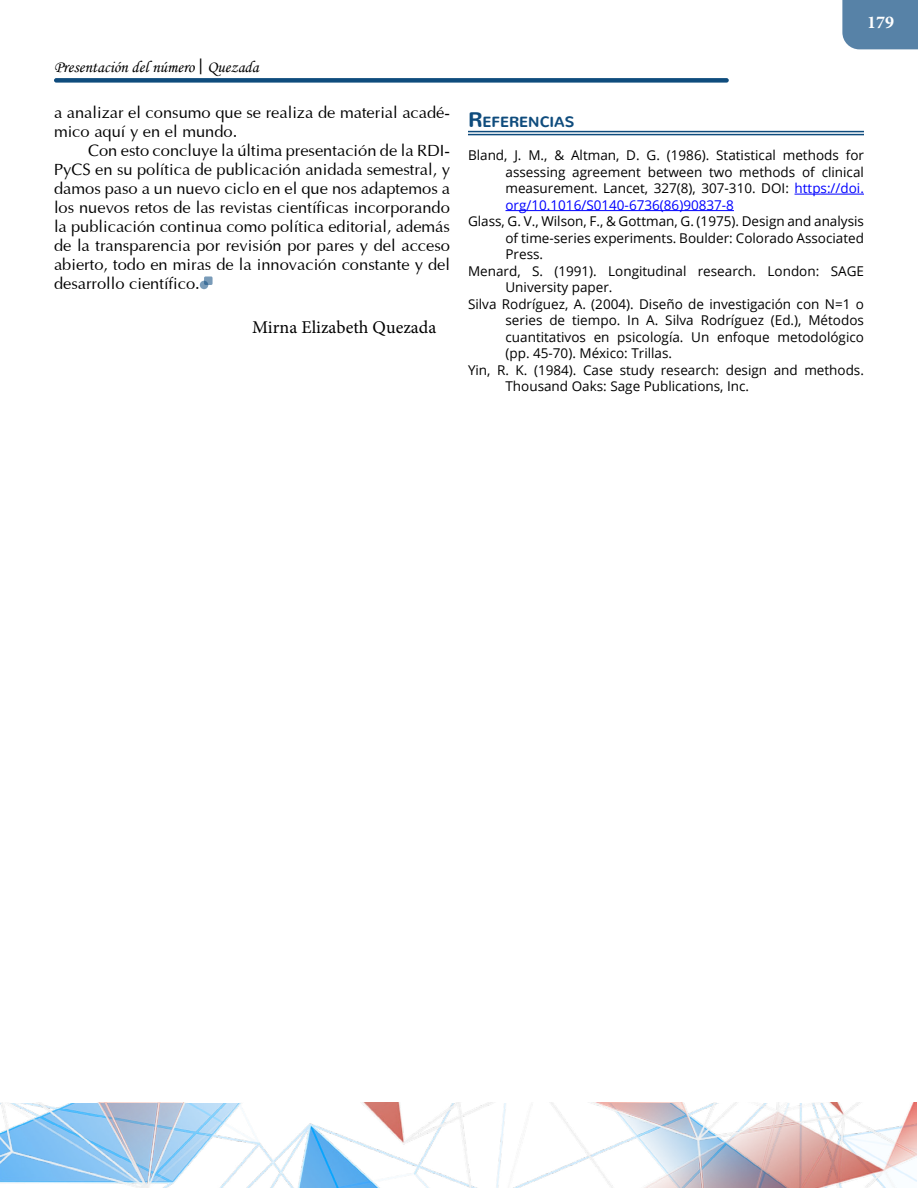
<style>
.page{position:relative;width:918px;height:1188px;background:#fff}
.page>*{position:absolute;margin:0;border:0;box-sizing:border-box;transform-origin:0 0}
.t1{font:18px "Minion Pro";color:#000}
.t2{font:700 18px "Minion Pro";color:#fff}
.t3{font:16.5px/18.9px "Optima";color:#000}
.t4{font:16.5px "Monotype Corsiva";color:#000}
.Nivel_1{font:800 14.7px "Nunito";color:#0f4c7d}
.Referencias_texto{font:13.5px/16.5px "Open Sans";color:#000;text-align:justify}
.s1{font-family:"Soberana Sans";font-size:15px}
.s2{font-size:21px}
.s3{color:#00f}
</style>
<div class="page">
<div style="left:842px;top:0;width:76px;height:49px;background:#5782a7"></div>
<div style="left:54px;top:78px;width:675px;height:5px;background:#0f4c7d;border-radius:2px"></div>
<img style="left:0;top:1103px;width:917px;height:84px">
<div style="left:200px;top:281px;width:8px;height:8px;background:#799bb8;border-radius:50%"></div>
<svg style="left:204px;top:276px;width:9px;height:9px"></svg>
<hr style="left:468px;top:131px;width:396px;height:1px;background:#0f4c7d">
<hr style="left:468px;top:134px;width:396px;height:1px;background:#0f4c7d">
<hr style="left:795px;top:194px;width:69px;height:1px;background:#00f">
<hr style="left:505px;top:210px;width:229px;height:1px;background:#00f">
<p class="t4" style="left:54px;top:57px;width:206px">Presentación del número <span class="s1">|</span> Quezada</p>
<p class="t3" style="left:54px;top:102px;width:397px">a analizar el consumo que se realiza de material acadé&shy;mico aquí y en el mundo.</p>
<p class="t3" style="left:54px;top:140px;width:398px;text-align:justify;text-indent:34px">Con esto concluye la última presentación de la RDI-PyCS en su política de publicación anidada semestral, y damos paso a un nuevo ciclo en el que nos adaptemos a los nuevos retos de las revistas científicas incorporando la publicación continua como política editorial, además de la transparencia por revisión por pares y del acceso abierto, todo en miras de la innovación constante y del desarrollo científico.</p>
<p class="t1" style="left:252px;top:316px;width:186px">Mirna Elizabeth Quezada</p>
<h1 class="t2" style="left:867px;top:10px;width:28px">179</h1>
<p class="Nivel_1" style="left:468px;top:108px;width:108px"><span class="s2">R</span> EFERENCIAS</p>
<p class="Referencias_texto" style="left:505px;top:147px;width:360px;text-indent:-37px">Bland, J. M., &amp; Altman, D. G. (1986). Statistical methods for assessing agreement between two methods of clinical measurement. Lancet, 327(8), 307-310. DOI: <span class="s3">https://doi. org/10.1016/S0140-6736(86)90837-8</span></p>
<p class="Referencias_texto" style="left:505px;top:213px;width:360px;text-indent:-37px">Glass, G. V., Wilson, F., &amp; Gottman, G. (1975). Design and analysis of time-series experiments. Boulder: Colorado Associated Press.</p>
<p class="Referencias_texto" style="left:505px;top:262px;width:360px;text-indent:-37px">Menard, S. (1991). Longitudinal research. London: SAGE<br>University paper.</p>
<p class="Referencias_texto" style="left:505px;top:295px;width:360px;text-indent:-37px">Silva Rodríguez, A. (2004). Diseño de investigación con N=1 o series de tiempo. In A. Silva Rodríguez (Ed.), Métodos cuantitativos en psicología. Un enfoque metodológico (pp. 45-70). México: Trillas.</p>
<p class="Referencias_texto" style="left:505px;top:361px;width:360px;text-indent:-37px">Yin, R. K. (1984). Case study research: design and methods.<br>Thousand Oaks: Sage Publications, Inc.</p>
</div>
